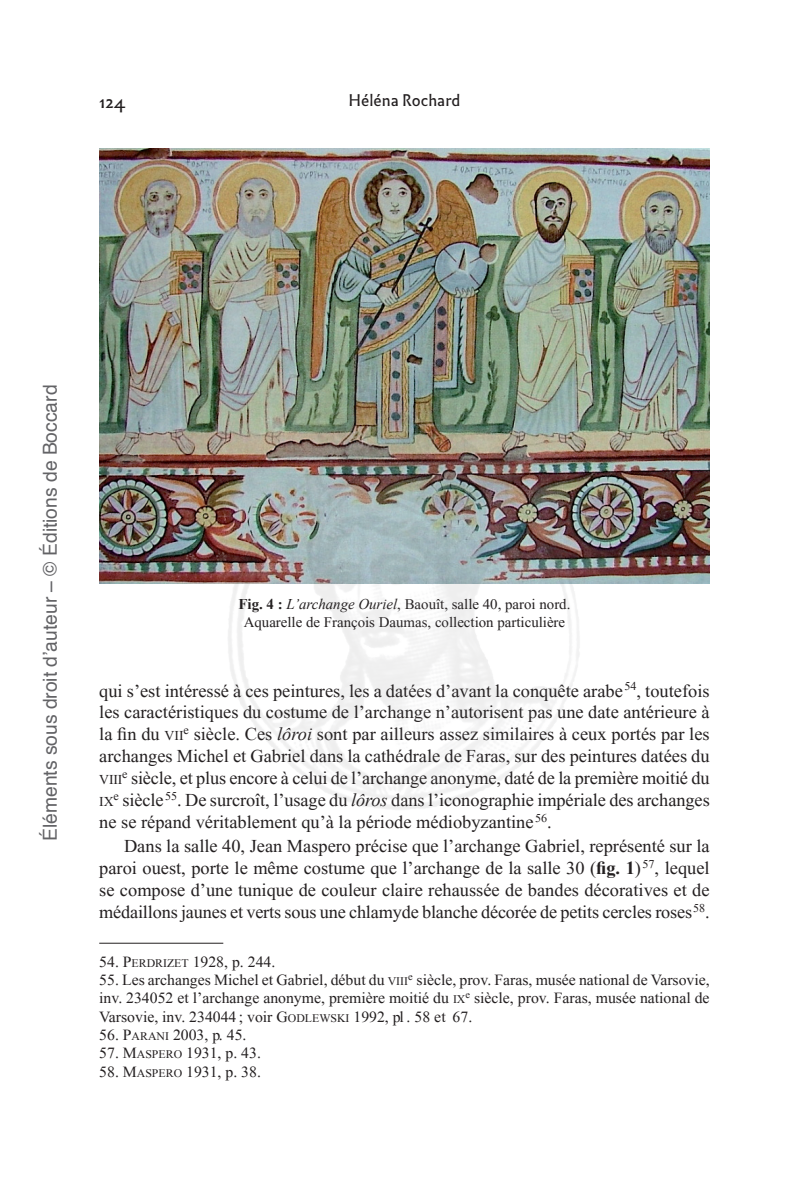
<style>
.page{position:relative;width:794px;height:1191px;background:#fff}
.page>*{position:absolute;margin:0;border:0;box-sizing:border-box;transform-origin:0 0}
.t1{font:19.25px "Helvetica";color:#636366}
.t2{font:18.38px/21.9px "IFAO Grec Unicode";letter-spacing:-.005em;color:#231f20;text-align:justify}
.t3{font:17.5px "Infini";color:#231f20}
.t4{font:15.75px/18.4px "IFAO Grec Unicode";color:#231f20;text-align:justify}
.t5{font:15.75px "Infini";color:#231f20}
.t6{font:14.88px/18.4px "IFAO Grec Unicode";color:#231f20;text-align:center}
.s1{font-family:"Times New Roman";font-weight:700}
.s2{font-family:"Times New Roman";font-style:italic}
.s3{font-size:13.83px}
.s4{font-style:inherit}
.s5{font-size:11.9px}
</style>
<div class="page">
<hr style="left:99px;top:943px;width:124px;height:1px;background:#231f20">
<img style="left:99px;top:149px;width:610px;height:434px">
<img style="left:211px;top:368px;width:387px;height:442px">
<p class="t3" style="left:99px;top:88px;width:28px">124</p>
<p class="t5" style="left:348px;top:89px;width:113px">Héléna Rochard</p>
<p class="t1" style="left:35px;top:841px;width:458px;rotate:-90deg">Éléments sous droit d’auteur – © Éditions de Boccard</p>
<p class="t6" style="left:238px;top:594px;width:333px"><span class="s1">Fig. 4 :</span> <span class="s2">L’archange Ouriel</span>, Baouît, salle 40, paroi nord.<br>Aquarelle de François Daumas, collection particulière</p>
<p class="t2" style="left:99px;top:679px;width:612px">qui s’est intéressé à ces peintures, les a datées d’avant la conquête arabe<sup>54</sup>, toutefois les caractéristiques du costume de l’archange n’autorisent pas une date antérieure à la fin du <span class="s3">VII</span><sup>e</sup> siècle. Ces <span class="s2">lôroi</span> sont par ailleurs assez similaires à ceux portés par les archanges Michel et Gabriel dans la cathédrale de Faras, sur des peintures datées du <span class="s3">VIII</span><sup>e</sup> siècle, et plus encore à celui de l’archange anonyme, daté de la première moitié du <span class="s3">IX</span><sup>e</sup> siècle<sup>55</sup>. De surcroît, l’usage du <span class="s2">lôros</span> dans l’iconographie impériale des archanges ne se répand véritablement qu’à la période médiobyzantine<sup>56</sup>.</p>
<p class="t2" style="left:99px;top:835px;width:612px;text-indent:25px">Dans la salle 40, Jean Maspero précise que l’archange Gabriel, représenté sur la paroi ouest, porte le même costume que l’archange de la salle 30 (<span class="s1">fig. 1</span>) <sup>57</sup>, lequel se compose d’une tunique de couleur claire rehaussée de bandes décoratives et de médaillons jaunes et verts sous une chlamyde blanche décorée de petits cercles roses<sup>58</sup>.</p>
<p class="t4" style="left:99px;top:952px;width:178px">54. <span class="s4">P</span><span class="s5">ERDRIZET</span> 1928, p. 244.</p>
<p class="t4" style="left:99px;top:970px;width:612px">55. Les archanges Michel et Gabriel, début du <span class="s5">VIII</span><sup>e</sup> siècle, prov. Faras, musée national de Varsovie, inv. 234052 et l’archange anonyme, première moitié du <span class="s5">IX</span><sup>e</sup> siècle, prov. Faras, musée national de Varsovie, inv. 234044 ; voir <span class="s4">G</span><span class="s5">ODLEWSKI</span> <span class="s4">1992</span>, pl . 58 et 67.</p>
<p class="t4" style="left:99px;top:1025px;width:149px">56. <span class="s4">P</span><span class="s5">ARANI</span> 2003, p. 45.</p>
<p class="t4" style="left:99px;top:1043px;width:163px">57. <span class="s4">M</span><span class="s5">ASPERO</span> 1931, p. 43.</p>
<p class="t4" style="left:99px;top:1062px;width:163px">58. <span class="s4">M</span><span class="s5">ASPERO</span> 1931, p. 38.</p>
</div>
